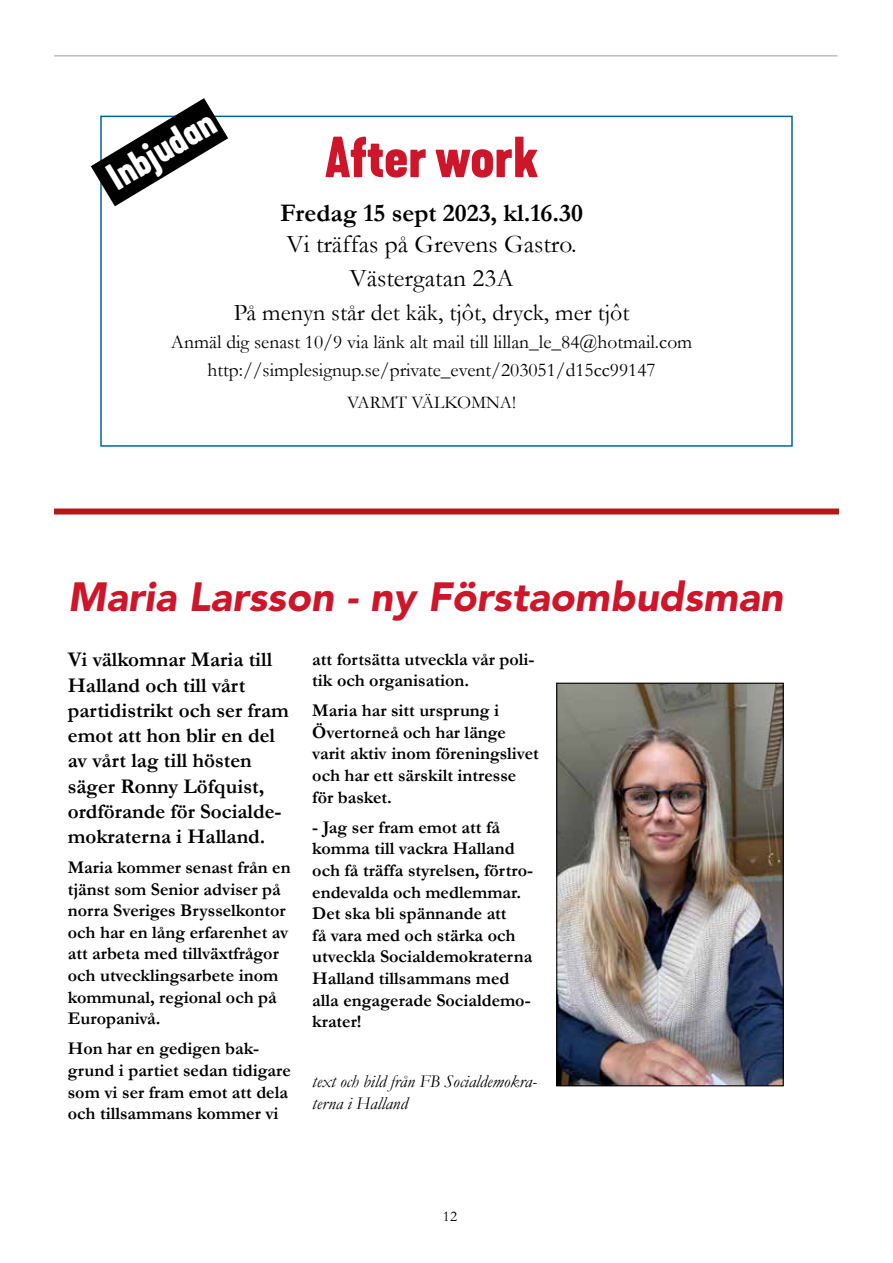
<style>
.page{position:relative;width:893px;height:1263px;background:#fff}
.page>*{position:absolute;margin:0;border:0;box-sizing:border-box;transform-origin:0 0}
.t1{font:700 54px "Kapra Neue Custom";color:#ce162b}
.t2{font:italic 900 40.5px "Avenir LT Pro";color:#ce162b}
.t3{font:700 36px "Kapra Neue Custom";color:#fff}
.t4{font:25.5px/33.8px "Garamond";color:#000;text-align:center}
.t5{font:700 25.5px "Garamond";color:#000}
.t6{font:24px "Garamond";color:#000}
.t7{font:700 21px/25.2px "Garamond";color:#000}
.t8{font:19.5px/28px "Garamond";color:#000;text-align:center}
.t9{font:700 18px/21.6px "Garamond";color:#000}
.t10{font:italic 18px/21.6px "Garamond";color:#000}
.t11{font:18px "Garamond";color:#000}
.t12{font:15px "Garamond";color:#000}
</style>
<div class="page">
<div style="left:54px;top:508px;width:785px;height:6px;background:#b41918"></div>
<div style="left:100px;top:116px;width:693px;height:331px;border:2px solid #00649c"></div>
<svg style="left:91px;top:98px;width:137px;height:108px"></svg>
<img style="left:558px;top:685px;width:224px;height:399px">
<div style="left:556px;top:683px;width:228px;height:403px;border:1px solid #000"></div>
<hr style="left:54px;top:56px;width:783px;height:1px;background:#9d9d9c">
<h3 class="t3" style="left:99px;top:160px;width:120px;rotate:-31deg">Inbjudan</h3>
<h1 class="t1" style="left:325px;top:122px;width:215px">After work</h1>
<h3 class="t5" style="left:280px;top:196px;width:304px">Fredag 15 sept 2023, kl.16.30</h3>
<h3 class="t4" style="left:286px;top:227px;width:292px">Vi träffas på Grevens Gastro.<br>Västergatan 23A</h3>
<h3 class="t6" style="left:234px;top:296px;width:397px">På menyn står det käk, tjôt, dryck, mer tjôt</h3>
<p class="t8" style="left:171px;top:327px;width:523px">Anmäl dig senast 10/9 via länk alt mail till lillan_le_84@hotmail.com http://simplesignup.se/private_event/203051/d15cc99147</p>
<p class="t11" style="left:347px;top:390px;width:170px">VARMT VÄLKOMNA!</p>
<h2 class="t2" style="left:68px;top:572px;width:717px">Maria Larsson - ny Förstaombudsman</h2>
<p class="t7" style="left:68px;top:647px;width:223px">Vi välkomnar Maria till<br>Halland och till vårt partidistrikt och ser fram emot att hon blir en del av vårt lag till hösten säger Ronny Löfquist, ordförande för Socialde&shy;mokraterna i Halland.</p>
<p class="t9" style="left:68px;top:856px;width:224px">Maria kommer senast från en tjänst som Senior adviser på norra Sveriges Brysselkontor och har en lång erfarenhet av att arbeta med tillväxtfrågor och utvecklingsarbete inom kommunal, regional och på<br>Europanivå.</p>
<p class="t9" style="left:68px;top:1038px;width:225px">Hon har en gedigen bak&shy;grund i partiet sedan tidigare som vi ser fram emot att dela och tillsammans kommer vi</p>
<p class="t9" style="left:312px;top:648px;width:224px">att fortsätta utveckla vår poli&shy;tik och organisation.</p>
<p class="t9" style="left:312px;top:700px;width:228px">Maria har sitt ursprung i<br>Övertorneå och har länge varit aktiv inom föreningslivet och har ett särskilt intresse för basket.</p>
<p class="t9" style="left:312px;top:816px;width:222px">- Jag ser fram emot att få komma till vackra Halland och få träffa styrelsen, förtro&shy;endevalda och medlemmar.<br>Det ska bli spännande att<br>få vara med och stärka och utveckla Socialdemokraterna<br>Halland tillsammans med alla engagerade Socialdemo&shy;krater!</p>
<p class="t10" style="left:312px;top:1070px;width:226px">text och bild från FB Socialdemokra&shy;terna i Halland</p>
<p class="t12" style="left:443px;top:1206px;width:16px">12</p>
</div>
